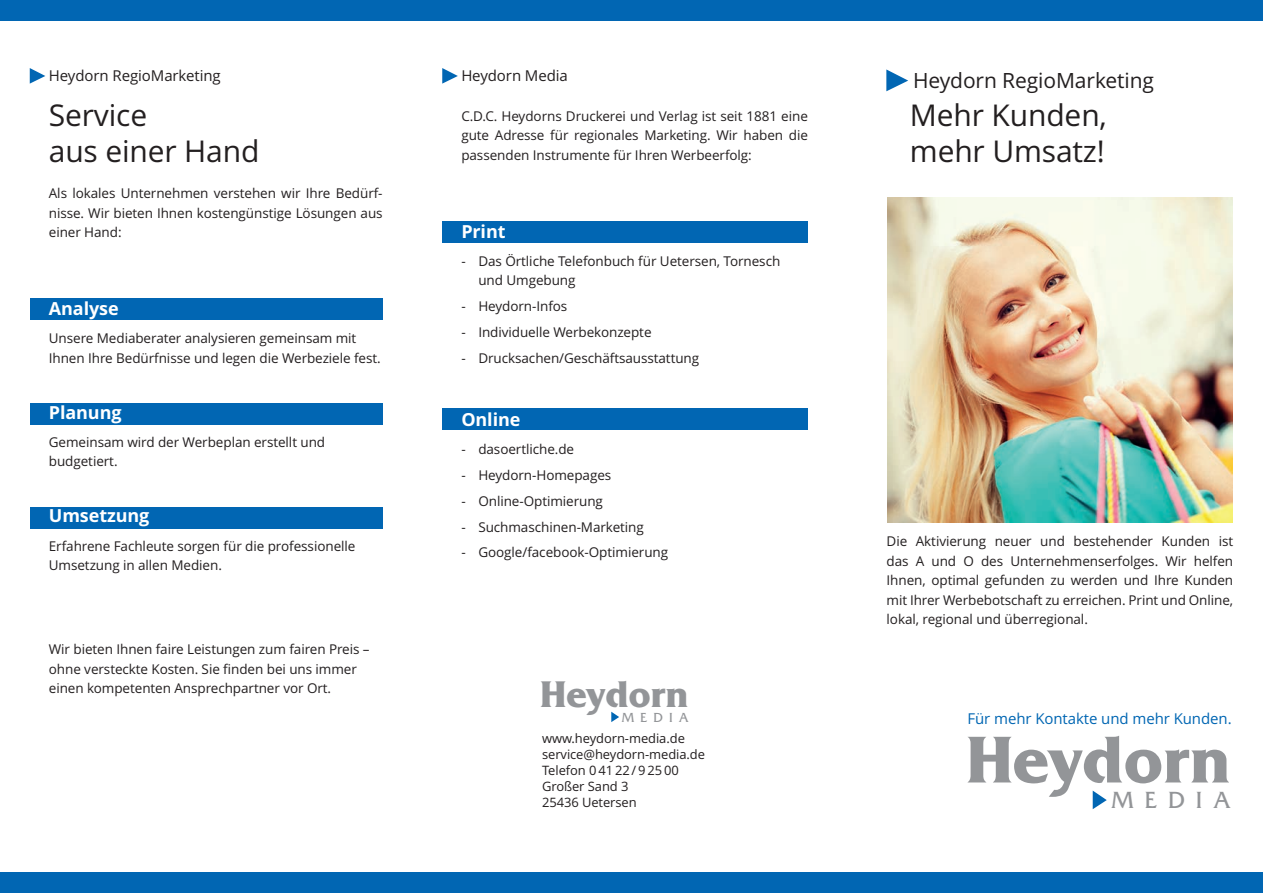
<style>
.page{position:relative;width:1263px;height:893px;background:#fff}
.page>*{position:absolute;margin:0;border:0;box-sizing:border-box;transform-origin:0 0}
.t1{font:700 69.45px "France";letter-spacing:-.005em;color:#939598}
.t2{font:700 39px "France";letter-spacing:-.005em;color:#939598}
.t3{font:30px/36.2px "Open Sans";letter-spacing:-.005em;color:#231f20}
.t4{font:24.6px "France Plain";letter-spacing:.445em;color:#939598}
.t5{font:21px "Open Sans";letter-spacing:-.005em;color:#231f20}
.t6{font:700 18px "Open Sans";letter-spacing:-.005em;color:#fff}
.t7{font:15px "Open Sans";letter-spacing:-.005em;color:#231f20}
.t8{font:15px "Open Sans";letter-spacing:-.005em;color:#0166b3}
.t9{font:13.8px "France Plain";letter-spacing:.445em;color:#939598}
.t10{font:13.5px/19.5px "Open Sans";letter-spacing:-.005em;color:#231f20}
.t11{font:12.9px/15.8px "Open Sans";letter-spacing:-.005em;color:#231f20}
</style>
<div class="page">
<div style="left:30px;top:507px;width:353px;height:22px;background:#0166b3"></div>
<div style="left:30px;top:403px;width:353px;height:21px;background:#0166b3"></div>
<div style="left:0;top:0;width:1263px;height:21px;background:#0166b3"></div>
<div style="left:0;top:872px;width:1263px;height:21px;background:#0166b3"></div>
<svg style="left:1093px;top:791px;width:14px;height:18px"></svg>
<svg style="left:611px;top:712px;width:8px;height:10px"></svg>
<svg style="left:30px;top:68px;width:15px;height:16px"></svg>
<svg style="left:886px;top:69px;width:22px;height:22px"></svg>
<div style="left:30px;top:299px;width:353px;height:21px;background:#0166b3"></div>
<img style="left:887px;top:198px;width:346px;height:324px">
<div style="left:442px;top:409px;width:366px;height:21px;background:#0166b3"></div>
<div style="left:442px;top:221px;width:366px;height:21px;background:#0166b3"></div>
<svg style="left:442px;top:68px;width:16px;height:16px"></svg>
<p class="t7" style="left:49px;top:67px;width:173px">Heydorn RegioMarketing</p>
<h3 class="t3" style="left:49px;top:98px;width:212px">Service<br>aus einer Hand</h3>
<p class="t10" style="left:49px;top:184px;width:335px;text-align:justify">Als lokales Unternehmen verstehen wir Ihre Bedürf&shy;nisse. Wir bieten Ihnen kostengünstige Lösungen aus einer Hand:</p>
<h3 class="t6" style="left:49px;top:299px;width:71px">Analyse</h3>
<p class="t10" style="left:49px;top:329px;width:333px">Unsere Mediaberater analysieren gemeinsam mit<br>Ihnen Ihre Bedürfnisse und legen die Werbeziele fest.</p>
<h3 class="t6" style="left:49px;top:402px;width:74px">Planung</h3>
<p class="t10" style="left:49px;top:433px;width:278px">Gemeinsam wird der Werbeplan erstellt und budgetiert.</p>
<h3 class="t6" style="left:49px;top:506px;width:102px">Umsetzung</h3>
<p class="t10" style="left:49px;top:536px;width:308px">Erfahrene Fachleute sorgen für die professionelle<br>Umsetzung in allen Medien.</p>
<p class="t10" style="left:49px;top:640px;width:322px">Wir bieten Ihnen faire Leistungen zum fairen Preis – ohne versteckte Kosten. Sie finden bei uns immer einen kompetenten Ansprechpartner vor Ort.</p>
<p class="t7" style="left:461px;top:67px;width:108px">Heydorn Media</p>
<p class="t10" style="left:461px;top:106px;width:348px;text-align:justify">C.D.C. Heydorns Druckerei und Verlag ist seit 1881 eine gute Adresse für regionales Marketing. Wir haben die passenden Instrumente für Ihren Werbeerfolg:</p>
<h3 class="t6" style="left:461px;top:221px;width:46px">Print</h3>
<p class="t10" style="left:478px;top:251px;width:303px;text-indent:-17px">- Das Örtliche Telefonbuch für Uetersen, Tornesch und Umgebung</p>
<p class="t10" style="left:461px;top:297px;width:108px">- Heydorn-Infos</p>
<p class="t10" style="left:461px;top:323px;width:192px">- Individuelle Werbekonzepte</p>
<p class="t10" style="left:461px;top:349px;width:239px">- Drucksachen/Geschäftsausstattung</p>
<h3 class="t6" style="left:461px;top:409px;width:61px">Online</h3>
<p class="t10" style="left:461px;top:439px;width:114px">- dasoertliche.de</p>
<p class="t10" style="left:461px;top:465px;width:152px">- Heydorn-Homepages</p>
<p class="t10" style="left:461px;top:491px;width:143px">- Online-Optimierung</p>
<p class="t10" style="left:461px;top:517px;width:184px">- Suchmaschinen-Marketing</p>
<p class="t10" style="left:461px;top:543px;width:208px">- Google/facebook-Optimierung</p>
<h2 class="t2" style="left:541px;top:671px;width:149px">Heydorn</h2>
<p class="t9" style="left:622px;top:709px;width:68px">MEDIA</p>
<p class="t11" style="left:542px;top:731px;width:164px">www.heydorn-media.de service@heydorn-media.de<br>Telefon 0 41 22 / 9 25 00<br>Großer Sand 3<br>25436 Uetersen</p>
<h3 class="t5" style="left:913px;top:68px;width:242px">Heydorn RegioMarketing</h3>
<h3 class="t3" style="left:910px;top:98px;width:198px">Mehr Kunden, mehr Umsatz!</h3>
<p class="t10" style="left:886px;top:532px;width:348px;text-align:justify">Die Aktivierung neuer und bestehender Kunden ist das A und O des Unternehmenserfolges. Wir helfen Ihnen, optimal gefunden zu werden und Ihre Kunden mit Ihrer Werbebotschaft zu erreichen. Print und Online, lokal, regional und überregional.</p>
<p class="t8" style="left:967px;top:710px;width:266px">Für mehr Kontakte und mehr Kunden.</p>
<h1 class="t1" style="left:967px;top:718px;width:265px">Heydorn</h1>
<h3 class="t4" style="left:1111px;top:785px;width:121px">MEDIA</h3>
</div>
